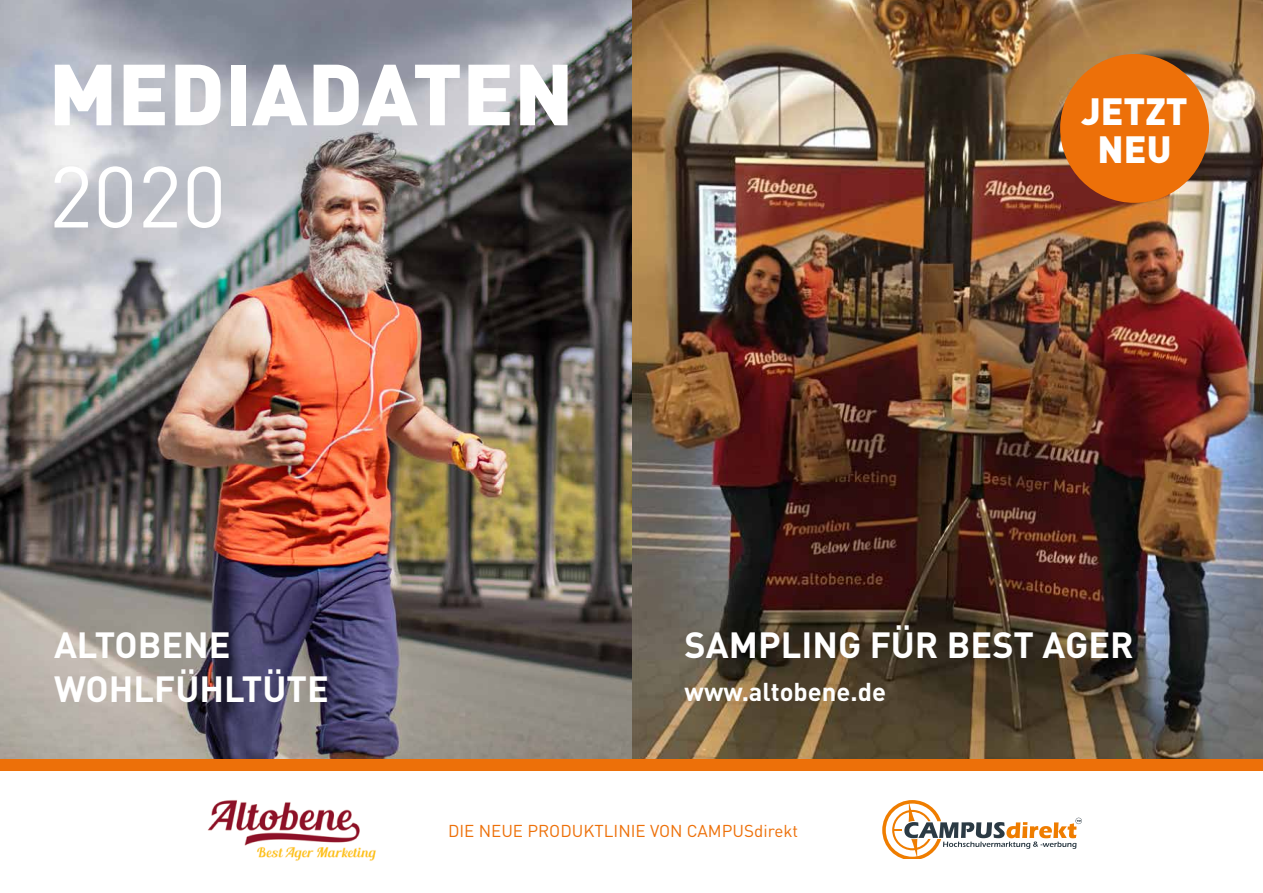
<style>
.page{position:relative;width:1263px;height:893px;background:#fff}
.page>*{position:absolute;margin:0;border:0;box-sizing:border-box;transform-origin:0 0}
.t1{font:900 85.2px "DIN";color:#fff}
.t2{font:85.2px "DIN";color:#fff}
.t3{font:900 37.5px/37.5px "DIN";color:#fff;text-align:center}
.t4{font:700 36px/43.2px "DIN";color:#fff}
.t5{font:700 25.5px "DIN";color:#fff}
.t6{font:16.95px "DIN";color:#ed7009}
</style>
<div class="page">
<img style="left:0;top:0;width:1263px;height:759px">
<div style="left:0;top:759px;width:1263px;height:12px;background:#ed7009"></div>
<svg style="left:882px;top:801px;width:200px;height:58px"></svg>
<img style="left:208px;top:800px;width:168px;height:61px">
<div style="left:1060px;top:54px;width:149px;height:149px;background:#ed7009;border-radius:50%"></div>
<h1 class="t1" style="left:49px;top:37px;width:526px">MEDIADATEN</h1>
<h1 class="t2" style="left:49px;top:144px;width:179px">2020</h1>
<p class="t3" style="left:1081px;top:91px;width:108px">JETZT<br>NEU</p>
<p class="t4" style="left:54px;top:622px;width:276px">ALTOBENE<br>WOHLFÜHLTÜTE</p>
<p class="t4" style="left:685px;top:622px;width:451px">SAMPLING FÜR BEST AGER</p>
<p class="t5" style="left:685px;top:675px;width:203px">www.altobene.de</p>
<p class="t6" style="left:448px;top:820px;width:352px">DIE NEUE PRODUKTLINIE VON CAMPUSdirekt</p>
</div>
